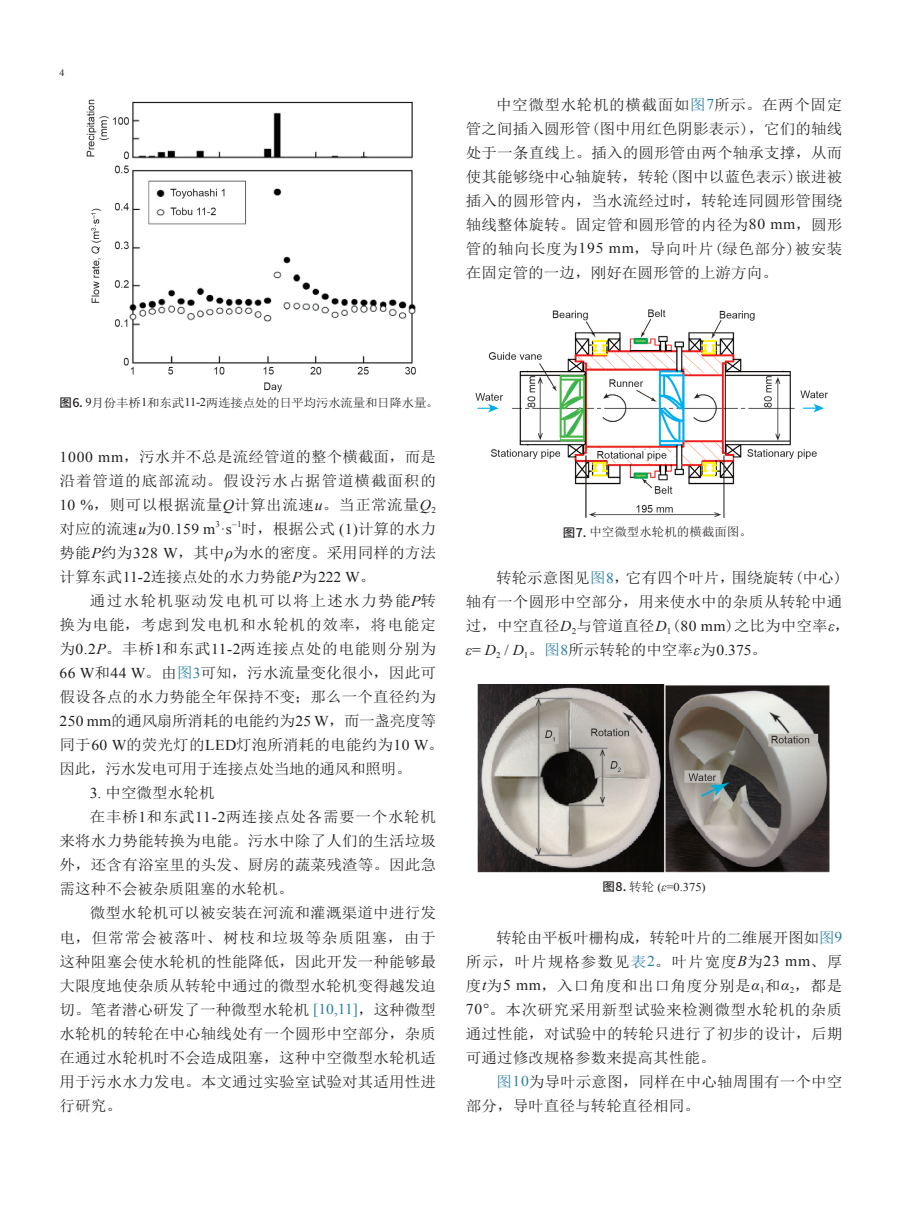
<style>
.page{position:relative;width:919px;height:1217px;background:#fff}
.page>*{position:absolute;margin:0;border:0;box-sizing:border-box;transform-origin:0 0}
.t1{font:15px/24px "Sim Sun";letter-spacing:.005em;color:#231f20;text-align:justify;scale:1.04 1}
.t2{font:15px "Sim Sun";letter-spacing:.04em;color:#231f20;scale:1.04 1}
.t3{font:15px "Sim Sun";letter-spacing:.06em;color:#231f20;scale:1.04 1}
.t4{font:15px "Times New Roman";color:#231f20;scale:1.04 1}
.t5{font:12px "Sim Sun";letter-spacing:-.02em;color:#231f20;scale:1.04 1}
.t6{font:12px "Sim Sun";color:#231f20;scale:1.04 1}
.t7{font:12px "Times New Roman";color:#231f20;scale:1.04 1}
.t8{font:9.6px "Times New Roman";color:#231f20;scale:1.04 1}
.t9{font:8.7px "Times New Roman";color:#231f20;scale:1.04 1}
.s1{color:#277ea2}
.s2{font-family:"Times New Roman";color:#277ea2}
.s3{font-family:"Times New Roman"}
.s4{font-family:"Source Han Sans CN";font-weight:500}
.s5{font-family:"Times New Roman";font-style:italic}
.s6{font-family:"Sim Sun"}
.s7{font-style:italic}
</style>
<div class="page">
<img style="left:86px;top:99px;width:330px;height:294px">
<img style="left:475px;top:309px;width:354px;height:208px">
<img style="left:477px;top:684px;width:353px;height:187px">
<p class="t8" style="left:60px;top:67px;width:6px">4</p>
<p class="t1" style="left:466px;top:92px;width:363px;text-indent:30px">中空微型水轮机的横截面如<span class="s1">图</span><span class="s2">7</span>所示。在两个固定管之间插入圆形管(图中用红色阴影表示)，它们的轴线处于一条直线上。插入的圆形管由两个轴承支撑，从而使其能够绕中心轴旋转，转轮(图中以蓝色表示)嵌进被插入的圆形管内，当水流经过时，转轮连同圆形管围绕轴线整体旋转。固定管和圆形管的内径为<span class="s3">80 mm</span>，圆形管的轴向长度为<span class="s3">195 mm</span>，导向叶片(绿色部分)被安装在固定管的一边，刚好在圆形管的上游方向。</p>
<p class="t5" style="left:60px;top:396px;width:366px"><span class="s4">图6.</span> <span class="s3">9</span>月份丰桥<span class="s3">1</span>和东武<span class="s3">11-2</span>两连接点处的日平均污水流量和日降水量。</p>
<p class="t1" style="left:60px;top:444px;width:363px"><span class="s3">1000 mm</span>，污水并不总是流经管道的整个横截面，而是沿着管道的底部流动。假设污水占据管道横截面积的<span class="s3">10 %</span>，则可以根据流量<span class="s5">Q</span>计算出流速<span class="s5">u</span>。当正常流量<span class="s5">Q</span><sub>2</sub></p>
<p class="t4" style="left:60px;top:518px;width:167px"><span class="s6">对应的流速</span><span class="s7">u</span><span class="s6">为</span>0.159 m ·s</p>
<p class="t9" style="left:215px;top:518px;width:6px">3</p>
<p class="t9" style="left:232px;top:518px;width:10px">–1</p>
<p class="t1" style="left:60px;top:516px;width:363px;text-indent:182px">时，根据公式 <span class="s3">(1)</span>计算的水力势能<span class="s5">P</span>约为<span class="s3">328 W</span>，其中<span class="s5">ρ</span>为水的密度。采用同样的方法计算东武<span class="s3">11-2</span>连接点处的水力势能<span class="s5">P</span>为<span class="s3">222 W</span>。</p>
<p class="t1" style="left:60px;top:588px;width:371px;text-align:left;text-indent:30px">通过水轮机驱动发电机可以将上述水力势能<span class="s5">P</span>转换为电能，考虑到发电机和水轮机的效率，将电能定为<span class="s3">0.2</span><span class="s5">P</span>。丰桥<span class="s3">1</span>和东武<span class="s3">11-2</span>两连接点处的电能则分别为<br><span class="s3">66 W</span>和<span class="s3">44 W</span>。由<span class="s1">图</span><span class="s2">3</span>可知，污水流量变化很小，因此可假设各点的水力势能全年保持不变；那么一个直径约为<br><span class="s3">250 mm</span>的通风扇所消耗的电能约为<span class="s3">25 W</span>，而一盏亮度等同于<span class="s3">60 W</span>的荧光灯的<span class="s3">LED</span>灯泡所消耗的电能约为<span class="s3">10 W</span>。因此，污水发电可用于连接点处当地的通风和照明。</p>
<p class="t1" style="left:90px;top:780px;width:122px"><span class="s3">3.</span> 中空微型水轮机</p>
<p class="t2" style="left:90px;top:809px;width:334px">在丰桥<span class="s3">1</span>和东武<span class="s3">11-2</span>两连接点处各需要一个水轮机</p>
<p class="t1" style="left:60px;top:828px;width:363px">来将水力势能转换为电能。污水中除了人们的生活垃圾</p>
<p class="t1" style="left:60px;top:852px;width:363px">外，还含有浴室里的头发、厨房的蔬菜残渣等。因此急</p>
<p class="t1" style="left:60px;top:876px;width:226px">需这种不会被杂质阻塞的水轮机。</p>
<p class="t1" style="left:90px;top:900px;width:334px">微型水轮机可以被安装在河流和灌溉渠道中进行发</p>
<p class="t3" style="left:60px;top:929px;width:363px">电，但常常会被落叶、树枝和垃圾等杂质阻塞，由于</p>
<p class="t1" style="left:60px;top:948px;width:363px">这种阻塞会使水轮机的性能降低，因此开发一种能够最</p>
<p class="t1" style="left:60px;top:972px;width:363px">大限度地使杂质从转轮中通过的微型水轮机变得越发迫</p>
<p class="t1" style="left:60px;top:996px;width:363px">切。笔者潜心研发了一种微型水轮机 <span class="s2">[10,11]</span>，这种微型</p>
<p class="t1" style="left:60px;top:1020px;width:363px">水轮机的转轮在中心轴线处有一个圆形中空部分，杂质</p>
<p class="t1" style="left:60px;top:1044px;width:363px">在通过水轮机时不会造成阻塞，这种中空微型水轮机适</p>
<p class="t1" style="left:60px;top:1068px;width:363px">用于污水水力发电。本文通过实验室试验对其适用性进</p>
<p class="t1" style="left:60px;top:1092px;width:61px">行研究。</p>
<p class="t6" style="left:562px;top:526px;width:183px"><span class="s4">图7.</span> 中空微型水轮机的横截面图。</p>
<p class="t1" style="left:466px;top:565px;width:371px;text-align:left;text-indent:30px">转轮示意图见<span class="s1">图</span><span class="s2">8</span>，它有四个叶片，围绕旋转(中心)轴有一个圆形中空部分，用来使水中的杂质从转轮中通过，中空直径<span class="s5">D</span><sub>2</sub>与管道直径<span class="s5">D</span><sub>1</sub>(<span class="s3">80 mm</span>)之比为中空率<span class="s5">ε</span>，<span class="s5">ε</span><span class="s3">=</span> <span class="s5">D</span><sub>2</sub> <span class="s3">/</span> <span class="s5">D</span><sub>1</sub>。<span class="s1">图</span><span class="s2">8</span>所示转轮的中空率<span class="s5">ε</span>为<span class="s3">0.375</span>。</p>
<p class="t7" style="left:602px;top:878px;width:101px"><span class="s4">图8.</span> <span class="s6">转轮</span> (<span class="s7">ε</span>=0.375)</p>
<p class="t1" style="left:466px;top:924px;width:363px;text-indent:30px">转轮由平板叶栅构成，转轮叶片的二维展开图如<span class="s1">图</span><span class="s2">9</span>所示，叶片规格参数见<span class="s1">表</span><span class="s2">2</span>。叶片宽度<span class="s5">B</span>为<span class="s3">23 mm</span>、厚度<span class="s5">t</span>为<span class="s3">5 mm</span>，入口角度和出口角度分别是<span class="s5">α</span><sub>1</sub>和<span class="s5">α</span><sub>2</sub>，都是<span class="s3">70°</span>。本次研究采用新型试验来检测微型水轮机的杂质通过性能，对试验中的转轮只进行了初步的设计，后期可通过修改规格参数来提高其性能。</p>
<p class="t1" style="left:466px;top:1068px;width:363px;text-indent:30px"><span class="s1">图</span><span class="s2">10</span>为导叶示意图，同样在中心轴周围有一个中空部分，导叶直径与转轮直径相同。</p>
</div>
